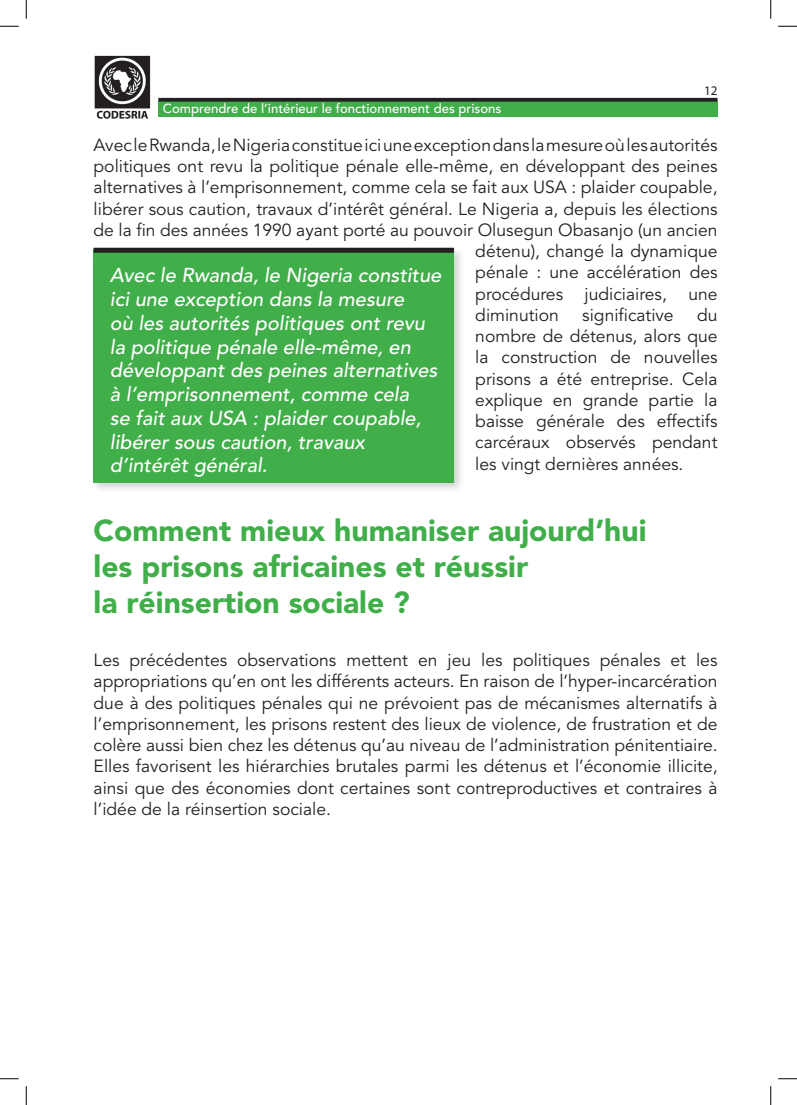
<style>
.page{position:relative;width:797px;height:1105px;background:#fff}
.page>*{position:absolute;margin:0;border:0;box-sizing:border-box;transform-origin:0 0}
.Titre{font:900 30px/36px "Avenir";color:#40ae49}
.Commentaire{font:italic 500 20px/23.8px "Avenir";color:#fff}
.Texte1{font:17.5px/21.2px "Avenir";color:#231f20;text-align:justify}
.t1{font:500 13.12px "Avenir";color:#fff}
.t2{font:13.12px "Myriad Pro";color:#231f20}
</style>
<div class="page">
<div style="left:158px;top:102px;width:559px;height:15px;background:#40ae49"></div>
<svg style="left:158px;top:98px;width:559px;height:4px;background:#252c23"></svg>
<img style="left:94px;top:55px;width:57px;height:64px">
<div style="left:90px;top:246px;width:374px;height:248px;background:#231f20;opacity:.2"></div>
<div style="left:94px;top:249px;width:360px;height:234px;background:#40ae49"></div>
<div style="left:94px;top:248px;width:360px;height:5px;background:#231f20"></div>
<svg style="left:0;top:25px;width:19px;height:2px"></svg>
<svg style="left:778px;top:25px;width:19px;height:2px"></svg>
<svg style="left:0;top:1078px;width:19px;height:1px"></svg>
<svg style="left:778px;top:1078px;width:19px;height:1px"></svg>
<svg style="left:25px;top:0;width:2px;height:19px"></svg>
<svg style="left:25px;top:1086px;width:2px;height:19px"></svg>
<svg style="left:770px;top:0;width:1px;height:19px"></svg>
<svg style="left:770px;top:1086px;width:1px;height:19px"></svg>
<p class="t2" style="left:704px;top:82px;width:15px">12</p>
<p class="t1" style="left:163px;top:101px;width:340px">Comprendre de l’intérieur le fonctionnement des prisons</p>
<p class="Texte1" style="left:94px;top:135px;width:625px">Avec le Rwanda, le Nigeria constitue ici une exception dans la mesure où les autorités</p>
<p class="Texte1" style="left:94px;top:156px;width:625px">politiques ont revu la politique pénale elle-même, en développant des peines</p>
<p class="Texte1" style="left:94px;top:177px;width:625px">alternatives à l’emprisonnement, comme cela se fait aux USA : plaider coupable,</p>
<p class="Texte1" style="left:94px;top:198px;width:625px">libérer sous caution, travaux d’intérêt général. Le Nigeria a, depuis les élections</p>
<p class="Texte1" style="left:94px;top:220px;width:625px">de la fin des années 1990 ayant porté au pouvoir Olusegun Obasanjo (un ancien</p>
<p class="Texte1" style="left:475px;top:241px;width:244px">détenu), changé la dynamique</p>
<p class="Texte1" style="left:475px;top:262px;width:244px">pénale : une accélération des</p>
<p class="Texte1" style="left:475px;top:283px;width:244px">procédures judiciaires, une</p>
<p class="Texte1" style="left:475px;top:305px;width:85px">diminution</p>
<p class="Texte1" style="left:582px;top:305px;width:93px">significative</p>
<p class="Commentaire" style="left:110px;top:264px;width:333px">Avec le Rwanda, le Nigeria constitue ici une exception dans la mesure<br>où les autorités politiques ont revu la politique pénale elle-même, en développant des peines alternatives à l’emprisonnement, comme cela<br>se fait aux USA : plaider coupable, libérer sous caution, travaux d’intérêt général.</p>
<p class="Texte1" style="left:475px;top:305px;width:244px;text-indent:222px">du nombre de détenus, alors que la construction de nouvelles prisons a été entreprise. Cela explique en grande partie la baisse générale des effectifs carcéraux observés pendant les vingt dernières années.</p>
<p class="Titre" style="left:94px;top:513px;width:554px">Comment mieux humaniser aujourd’hui les prisons africaines et réussir<br>la réinsertion sociale ?</p>
<p class="Texte1" style="left:94px;top:650px;width:625px">Les précédentes observations mettent en jeu les politiques pénales et les appropriations qu’en ont les différents acteurs. En raison de l’hyper-incarcération due à des politiques pénales qui ne prévoient pas de mécanismes alternatifs à l’emprisonnement, les prisons restent des lieux de violence, de frustration et de colère aussi bien chez les détenus qu’au niveau de l’administration pénitentiaire.<br>Elles favorisent les hiérarchies brutales parmi les détenus et l’économie illicite, ainsi que des économies dont certaines sont contreproductives et contraires à l’idée de la réinsertion sociale.</p>
</div>
